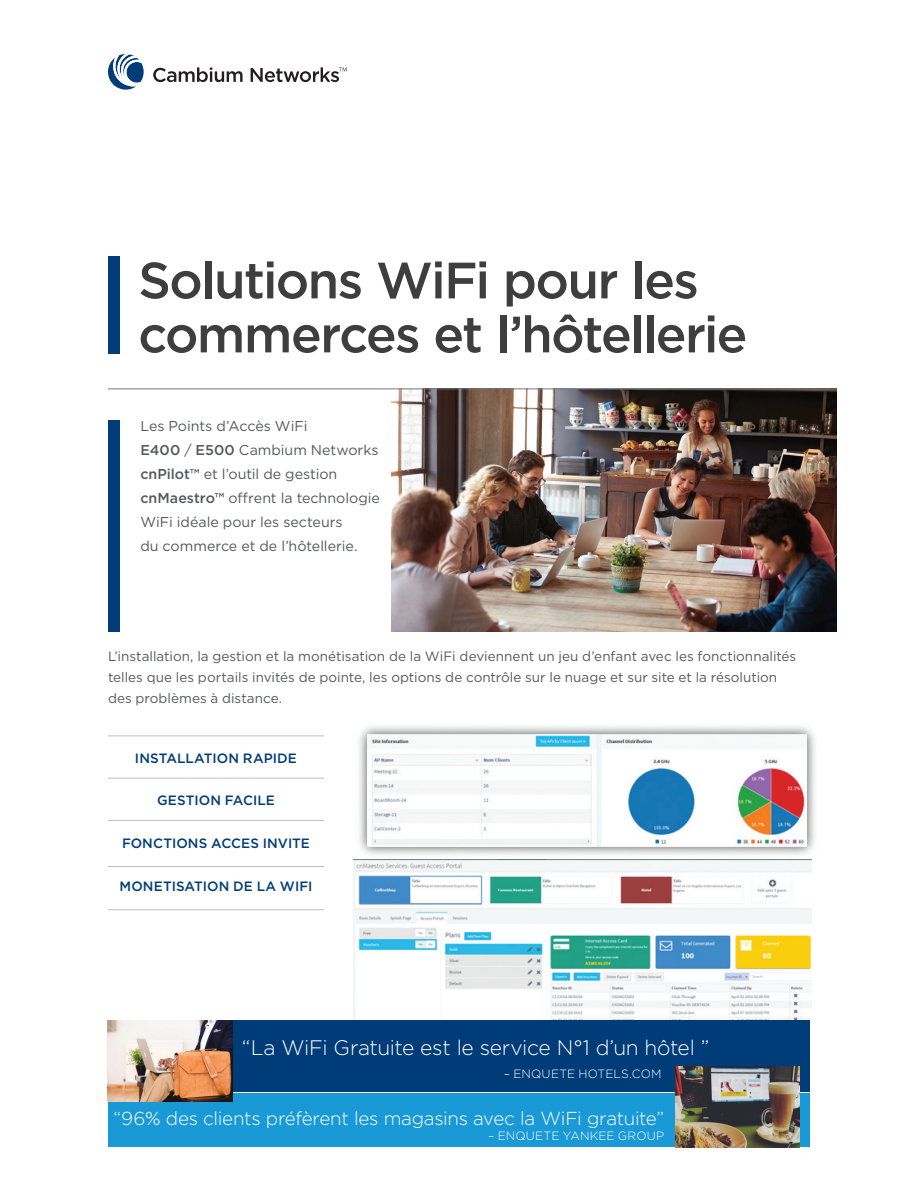
<style>
.page{position:relative;width:918px;height:1188px;background:#fff}
.page>*{position:absolute;margin:0;border:0;box-sizing:border-box;transform-origin:0 0}
.t1{font:500 51px/54px "Gotham";letter-spacing:-.035em;color:#3e3e3f}
.t2{font:300 21px "Gotham";letter-spacing:-.02em;color:#fff}
.t3{font:300 18.75px "Gotham";letter-spacing:-.015em;color:#fff}
.t4{font:14.25px/24px "Gotham";color:#57585a}
.t5{font:13.5px/21px "Gotham";color:#57585a}
.t6{font:500 13.5px "Gotham";letter-spacing:.005em;color:#003d78}
.t7{font:300 12px "Gotham";letter-spacing:.015em;color:#fff}
.s1{font-weight:500}
</style>
<div class="page">
<hr style="left:108px;top:778px;width:216px;height:1px;background:#bcbdc0">
<hr style="left:108px;top:820px;width:216px;height:1px;background:#bcbdc0">
<hr style="left:108px;top:909px;width:216px;height:1px;background:#bcbdc0">
<hr style="left:108px;top:866px;width:216px;height:1px;background:#bcbdc0">
<img style="left:392px;top:389px;width:445px;height:243px">
<svg style="left:153px;top:67px;width:90px;height:15px"></svg>
<svg style="left:251px;top:67px;width:96px;height:15px"></svg>
<svg style="left:108px;top:54px;width:36px;height:36px"></svg>
<hr style="left:108px;top:388px;width:729px;height:1px;background:#76787b">
<div style="left:108px;top:420px;width:12px;height:212px;background:#003d78"></div>
<div style="left:108px;top:256px;width:12px;height:98px;background:#003d78"></div>
<img style="left:353px;top:726px;width:462px;height:136px">
<img style="left:353px;top:860px;width:458px;height:163px">
<div style="left:108px;top:1094px;width:702px;height:54px;background:#1999d6"></div>
<div style="left:108px;top:1021px;width:702px;height:71px;background:#003d78"></div>
<img style="left:675px;top:1066px;width:124px;height:82px">
<img style="left:108px;top:1021px;width:124px;height:81px">
<hr style="left:108px;top:735px;width:216px;height:1px;background:#bcbdc0">
<h1 class="t1" style="left:138px;top:253px;width:611px">Solutions WiFi pour les commerces et l’hôtellerie</h1>
<p class="t4" style="left:140px;top:413px;width:241px">Les Points d’Accès WiFi<br><span class="s1">E400</span> / <span class="s1">E500</span> Cambium Networks <span class="s1">cnPilot™</span> et l’outil de gestion <span class="s1">cnMaestro™</span> offrent la technologie<br>WiFi idéale pour les secteurs<br>du commerce et de l’hôtellerie.</p>
<p class="t5" style="left:108px;top:645px;width:690px">L’installation, la gestion et la monétisation de la WiFi deviennent un jeu d’enfant avec les fonctionnalités telles que les portails invités de pointe, les options de contrôle sur le nuage et sur site et la résolution des problèmes à distance.</p>
<p class="t6" style="left:135px;top:749px;width:164px">INSTALLATION RAPIDE</p>
<p class="t6" style="left:157px;top:792px;width:119px">GESTION FACILE</p>
<p class="t6" style="left:122px;top:834px;width:190px">FONCTIONS ACCES INVITE</p>
<p class="t6" style="left:120px;top:877px;width:194px">MONETISATION DE LA WIFI</p>
<h2 class="t2" style="left:242px;top:1034px;width:469px">“La WiFi Gratuite est le service N°1 d’un hôtel ”</h2>
<p class="t7" style="left:504px;top:1067px;width:159px">– ENQUETE HOTELS.COM</p>
<h3 class="t3" style="left:113px;top:1106px;width:552px">“96% des clients préfèrent les magasins avec la WiFi gratuite”</h3>
<p class="t7" style="left:488px;top:1128px;width:178px">– ENQUETE YANKEE GROUP</p>
</div>
